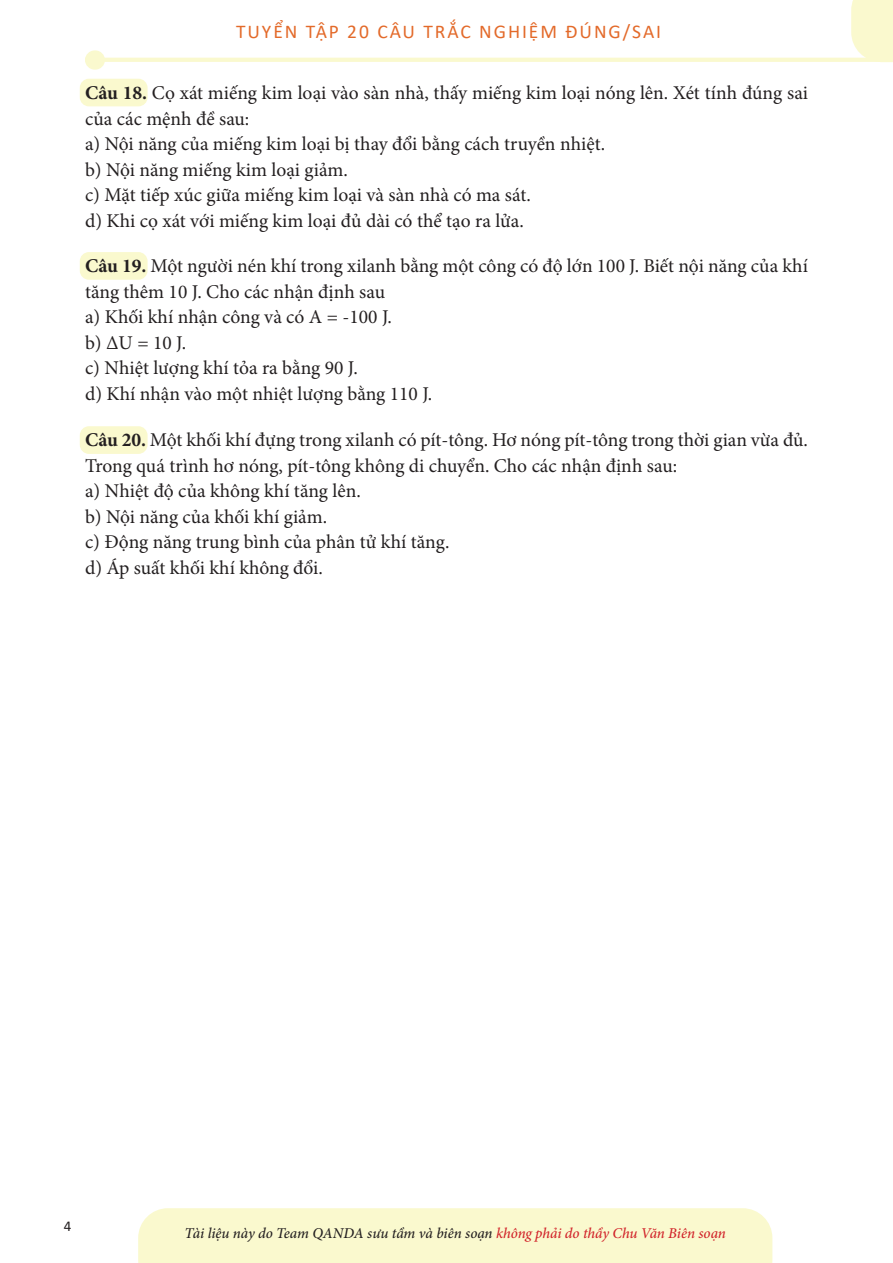
<style>
.page{position:relative;width:893px;height:1263px;background:#fff}
.page>*{position:absolute;margin:0;border:0;box-sizing:border-box;transform-origin:0 0}
.t1{font:19.5px/25.5px "Minion Pro";color:#231f20}
.t2{font:19.5px "Calibri";letter-spacing:.1em;color:#e36a2a}
.t3{font:italic 500 15px "Minion Pro";letter-spacing:-.005em;color:#231f20}
.t4{font:15px "Calibri";color:#231f20}
.s1{font-weight:700}
.s2{color:#d1232a}
</style>
<div class="page">
<div style="left:851px;top:0;width:42px;height:58px;background:#faf9ce"></div>
<hr style="left:85px;top:58px;width:808px;height:4px;background:#faf9ce">
<div style="left:85px;top:50px;width:20px;height:20px;background:#faf9ce;border-radius:10px"></div>
<div style="left:138px;top:1208px;width:634px;height:55px;background:#faf9ce"></div>
<div style="left:80px;top:426px;width:68px;height:28px;background:#faf9ce;border-radius:9px"></div>
<div style="left:80px;top:252px;width:68px;height:28px;background:#faf9ce;border-radius:9px"></div>
<div style="left:80px;top:79px;width:68px;height:27px;background:#faf9ce;border-radius:9px"></div>
<p class="t2" style="left:236px;top:18px;width:427px">TUYỂN TẬP 20 CÂU TRẮC NGHIỆM ĐÚNG/SAI</p>
<p class="t1" style="left:85px;top:80px;width:724px"><span class="s1">Câu 18.</span> Cọ xát miếng kim loại vào sàn nhà, thấy miếng kim loại nóng lên. Xét tính đúng sai của các mệnh đề sau:<br>a) Nội năng của miếng kim loại bị thay đổi bằng cách truyền nhiệt.<br>b) Nội năng miếng kim loại giảm.<br>c) Mặt tiếp xúc giữa miếng kim loại và sàn nhà có ma sát.<br>d) Khi cọ xát với miếng kim loại đủ dài có thể tạo ra lửa.</p>
<p class="t1" style="left:85px;top:253px;width:724px"><span class="s1">Câu 19.</span> Một người nén khí trong xilanh bằng một công có độ lớn 100 J. Biết nội năng của khí tăng thêm 10 J. Cho các nhận định sau<br>a) Khối khí nhận công và có A = -100 J.<br>b) ΔU = 10 J.<br>c) Nhiệt lượng khí tỏa ra bằng 90 J.<br>d) Khí nhận vào một nhiệt lượng bằng 110 J.</p>
<p class="t1" style="left:85px;top:427px;width:724px"><span class="s1">Câu 20.</span> Một khối khí đựng trong xilanh có pít-tông. Hơ nóng pít-tông trong thời gian vừa đủ.<br>Trong quá trình hơ nóng, pít-tông không di chuyển. Cho các nhận định sau:<br>a) Nhiệt độ của không khí tăng lên.<br>b) Nội năng của khối khí giảm.<br>c) Động năng trung bình của phân tử khí tăng.<br>d) Áp suất khối khí không đổi.</p>
<p class="t4" style="left:64px;top:1216px;width:9px">4</p>
<p class="t3" style="left:185px;top:1223px;width:543px">Tài liệu này do Team QANDA sưu tầm và biên soạn <span class="s2">không phải do thầy Chu Văn Biên soạn</span></p>
</div>
